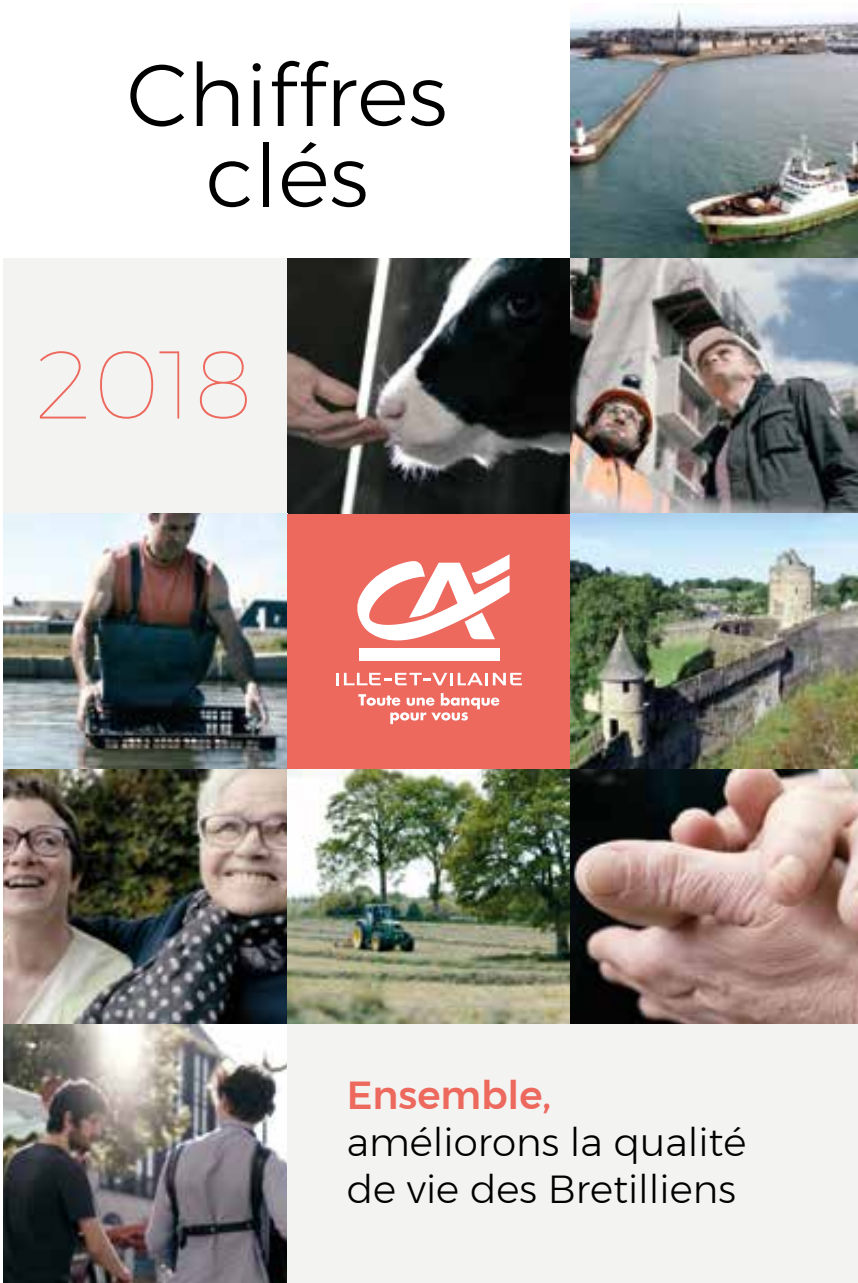
<style>
.page{position:relative;width:858px;height:1283px;background:#fff}
.page>*{position:absolute;margin:0;border:0;box-sizing:border-box;transform-origin:0 0}
.t1{font:100 96px "Montserrat";color:#ed685d}
.t2{font:300 87px/81px "Montserrat";color:#000;text-align:center}
.t3{font:300 39px/46.8px "Montserrat";color:#000}
.t4{font:500 39px "Montserrat";color:#ed685d}
</style>
<div class="page">
<img style="left:570px;top:3px;width:287px;height:256px">
<div style="left:3px;top:259px;width:284px;height:255px;background:#f3f3f2"></div>
<img style="left:287px;top:259px;width:570px;height:255px">
<img style="left:3px;top:514px;width:284px;height:769px">
<div style="left:287px;top:514px;width:283px;height:255px;background:#ed685d"></div>
<svg style="left:358px;top:693px;width:141px;height:31px"></svg>
<svg style="left:336px;top:673px;width:185px;height:12px"></svg>
<div style="left:359px;top:648px;width:140px;height:12px;background:#fff"></div>
<svg style="left:357px;top:554px;width:152px;height:95px"></svg>
<img style="left:570px;top:514px;width:287px;height:255px">
<img style="left:287px;top:769px;width:570px;height:255px">
<div style="left:287px;top:1024px;width:570px;height:259px;background:#f3f3f2"></div>
<svg style="left:3px;top:1277px;width:2px;height:6px"></svg>
<h2 class="t2" style="left:127px;top:53px;width:322px">Chiffres clés</h2>
<h1 class="t1" style="left:36px;top:315px;width:220px">2018</h1>
<p class="t4" style="left:346px;top:1064px;width:206px">Ensemble,</p>
<p class="t3" style="left:346px;top:1117px;width:401px">améliorons la qualité de vie des Bretilliens</p>
</div>
